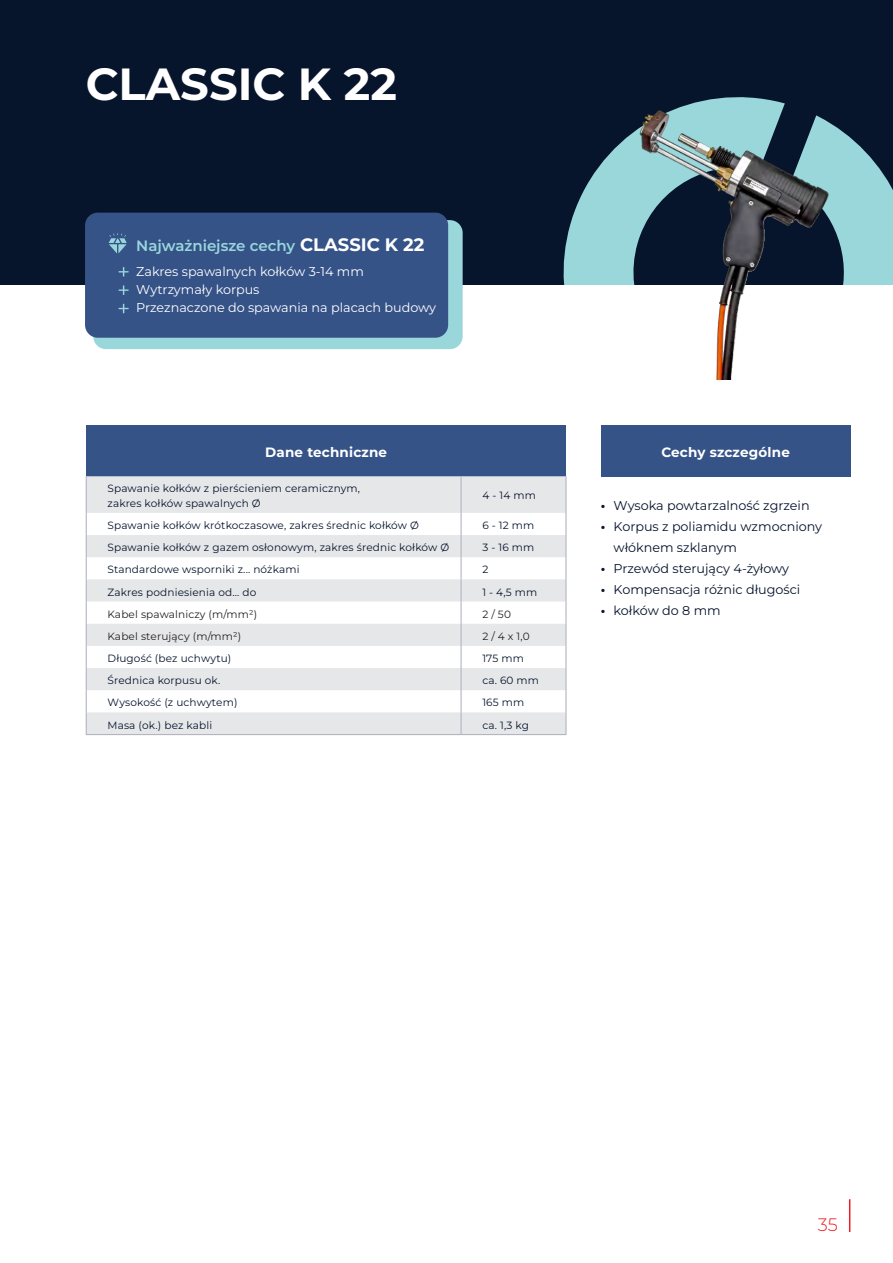
<style>
.page{position:relative;width:893px;height:1263px;background:#fff}
.page>*{position:absolute;margin:0;border:0;box-sizing:border-box;transform-origin:0 0}
.t1{font:700 45px "Montserrat";color:#fff}
.t2{font:300 18px "Montserrat";color:#ee1d23}
.t3{font:600 15px "Montserrat";color:#99d7db}
.t4{font:700 13.5px "Montserrat";letter-spacing:.015em;color:#fff}
.t5{font:12.75px/21px "Montserrat";color:#06142c}
.t6{font:12.75px/18px "Montserrat";color:#fff}
.t7{font:10.5px/15px "Montserrat";letter-spacing:.015em;color:#06142c}
.t8{font:10.5px "Montserrat";letter-spacing:.015em;color:#231f20}
.s1{font-weight:700;font-size:18px;color:#fff}
.s2{font-weight:700}
</style>
<div class="page">
<hr style="left:849px;top:1199px;width:1px;height:33px;background:#ee1d23">
<div style="left:0;top:0;width:893px;height:285px;background:#06142c"></div>
<svg style="left:563px;top:132px;width:330px;height:153px;fill:#99d7db"></svg>
<div style="left:86px;top:425px;width:480px;height:51px;background:#365388"></div>
<svg style="left:87px;top:476px;width:478px;height:258px;fill:#e6e7e9"></svg>
<hr style="left:86px;top:476px;width:1px;height:37px;background:#b4b5c1">
<hr style="left:460px;top:476px;width:2px;height:37px;background:#b4b5c1">
<hr style="left:565px;top:476px;width:2px;height:37px;background:#b4b5c1">
<hr style="left:460px;top:513px;width:2px;height:22px;background:#b4b5c1">
<hr style="left:565px;top:513px;width:2px;height:22px;background:#b4b5c1">
<hr style="left:460px;top:535px;width:2px;height:22px;background:#b4b5c1">
<hr style="left:565px;top:535px;width:2px;height:22px;background:#b4b5c1">
<hr style="left:460px;top:557px;width:2px;height:22px;background:#b4b5c1">
<hr style="left:565px;top:557px;width:2px;height:22px;background:#b4b5c1">
<hr style="left:460px;top:579px;width:2px;height:22px;background:#b4b5c1">
<hr style="left:565px;top:579px;width:2px;height:22px;background:#b4b5c1">
<hr style="left:460px;top:601px;width:2px;height:23px;background:#b4b5c1">
<hr style="left:565px;top:601px;width:2px;height:23px;background:#b4b5c1">
<hr style="left:460px;top:624px;width:2px;height:22px;background:#b4b5c1">
<hr style="left:565px;top:624px;width:2px;height:22px;background:#b4b5c1">
<hr style="left:460px;top:646px;width:2px;height:22px;background:#b4b5c1">
<hr style="left:565px;top:646px;width:2px;height:22px;background:#b4b5c1">
<hr style="left:460px;top:668px;width:2px;height:22px;background:#b4b5c1">
<hr style="left:565px;top:668px;width:2px;height:22px;background:#b4b5c1">
<hr style="left:460px;top:690px;width:2px;height:22px;background:#b4b5c1">
<hr style="left:565px;top:690px;width:2px;height:22px;background:#b4b5c1">
<svg style="left:86px;top:513px;width:1px;height:221px"></svg>
<hr style="left:460px;top:712px;width:2px;height:22px;background:#b4b5c1">
<hr style="left:565px;top:712px;width:2px;height:22px;background:#b4b5c1">
<hr style="left:86px;top:734px;width:375px;height:1px;background:#b4b5c1">
<hr style="left:461px;top:734px;width:106px;height:1px;background:#b4b5c1">
<div style="left:93px;top:220px;width:370px;height:129px;background:#99d7db;border-radius:13px"></div>
<div style="left:85px;top:213px;width:363px;height:125px;background:#365388;border-radius:13px"></div>
<svg style="left:119px;top:267px;width:10px;height:10px"></svg>
<svg style="left:119px;top:285px;width:10px;height:10px"></svg>
<svg style="left:119px;top:304px;width:10px;height:9px"></svg>
<svg style="left:109px;top:233px;width:18px;height:20px"></svg>
<img style="left:588px;top:97px;width:255px;height:282px">
<div style="left:601px;top:425px;width:249px;height:51px;background:#365388"></div>
<h1 class="t1" style="left:86px;top:51px;width:313px">CLASSIC K 22</h1>
<h3 class="t3" style="left:136px;top:235px;width:290px">Najważniejsze cechy <span class="s1">CLASSIC K 22</span></h3>
<p class="t6" style="left:136px;top:263px;width:301px">Zakres spawalnych kołków 3-14 mm<br>Wytrzymały korpus<br>Przeznaczone do spawania na placach budowy</p>
<p class="t4" style="left:265px;top:443px;width:123px">Dane techniczne</p>
<p class="t7" style="left:107px;top:481px;width:254px">Spawanie kołków z pierścieniem ceramicznym, zakres kołków spawalnych Ø</p>
<p class="t7" style="left:482px;top:489px;width:55px">4 - 14 mm</p>
<p class="t7" style="left:107px;top:519px;width:313px">Spawanie kołków krótkoczasowe, zakres średnic kołków Ø</p>
<p class="t7" style="left:482px;top:519px;width:53px">6 - 12 mm</p>
<p class="t7" style="left:107px;top:541px;width:343px">Spawanie kołków z gazem osłonowym, zakres średnic kołków Ø</p>
<p class="t7" style="left:482px;top:541px;width:53px">3 - 16 mm</p>
<p class="t7" style="left:107px;top:563px;width:194px">Standardowe wsporniki z... nóżkami</p>
<p class="t7" style="left:482px;top:563px;width:7px">2</p>
<p class="t7" style="left:107px;top:585px;width:150px">Zakres podniesienia od... do</p>
<p class="t7" style="left:482px;top:585px;width:57px">1 - 4,5 mm</p>
<p class="t8" style="left:107px;top:607px;width:151px">Kabel spawalniczy (m/mm²)</p>
<p class="t8" style="left:482px;top:607px;width:30px">2 / 50</p>
<p class="t8" style="left:107px;top:629px;width:135px">Kabel sterujący (m/mm²)</p>
<p class="t8" style="left:482px;top:629px;width:49px">2 / 4 x 1,0</p>
<p class="t7" style="left:107px;top:652px;width:125px">Długość (bez uchwytu)</p>
<p class="t7" style="left:482px;top:652px;width:43px">175 mm</p>
<p class="t7" style="left:107px;top:674px;width:114px">Średnica korpusu ok.</p>
<p class="t7" style="left:482px;top:674px;width:58px">ca. 60 mm</p>
<p class="t7" style="left:107px;top:696px;width:131px">Wysokość (z uchwytem)</p>
<p class="t7" style="left:482px;top:696px;width:43px">165 mm</p>
<p class="t7" style="left:107px;top:718px;width:106px">Masa (ok.) bez kabli</p>
<p class="t7" style="left:482px;top:718px;width:48px">ca. 1,3 kg</p>
<p class="t4" style="left:661px;top:443px;width:130px">Cechy szczególne</p>
<p class="t5" style="left:601px;top:496px;width:210px"><span class="s2">•</span> Wysoka powtarzalność zgrzein</p>
<p class="t5" style="left:614px;top:517px;width:210px;text-indent:-13px"><span class="s2">•</span> Korpus z poliamidu wzmocniony włóknem szklanym</p>
<p class="t5" style="left:601px;top:559px;width:190px"><span class="s2">•</span> Przewód sterujący 4-żyłowy</p>
<p class="t5" style="left:601px;top:580px;width:201px"><span class="s2">•</span> Kompensacja różnic długości</p>
<p class="t5" style="left:601px;top:601px;width:121px"><span class="s2">•</span> kołków do 8 mm</p>
<h2 class="t2" style="left:818px;top:1213px;width:21px">35</h2>
</div>
